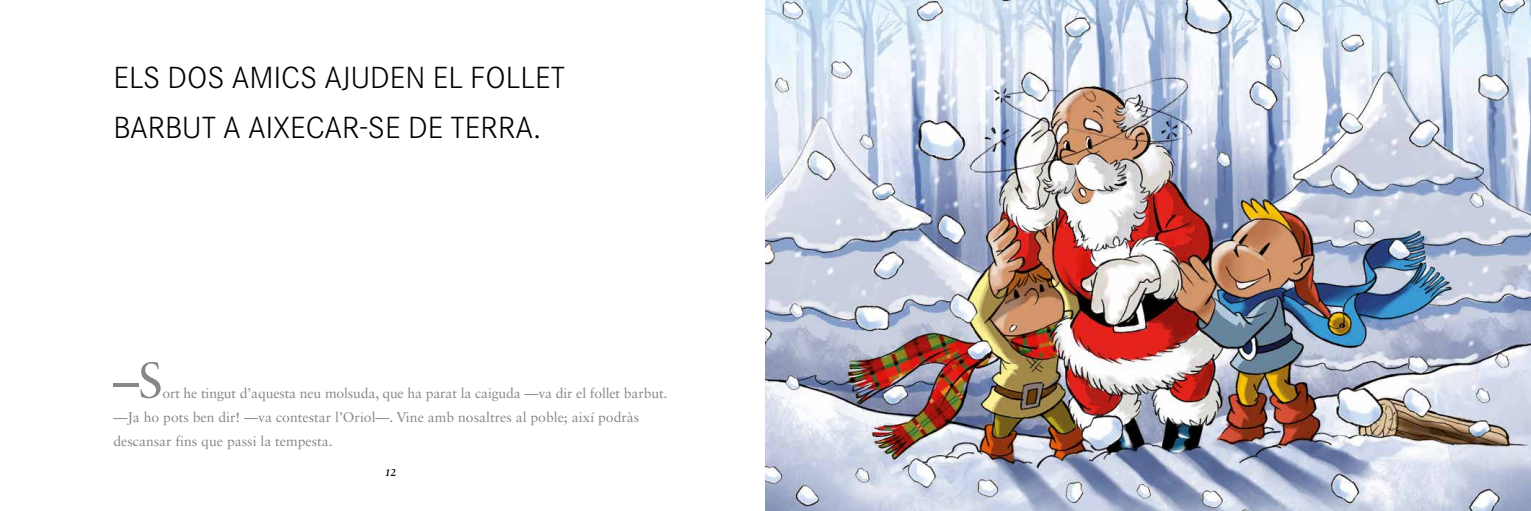
<style>
.page{position:relative;width:1531px;height:511px;background:#fff}
.page>*{position:absolute;margin:0;border:0;box-sizing:border-box;transform-origin:0 0}
.t1{font:50px "Sabon LT Std";color:#878786}
.t2{font:300 30px/50px "Corporate S";color:#000}
.t3{font:14px/24px "Sabon LT Std";color:#878786}
.t4{font:italic 700 10px "Sabon LT Std";color:#000}
</style>
<div class="page">
<img style="left:765px;top:0;width:766px;height:510px">
<h2 class="t2" style="left:114px;top:52px;width:453px">ELS DOS AMICS AJUDEN EL FOLLET<br>BARBUT A AIXECAR-SE DE TERRA.</h2>
<h1 class="t1" style="left:113px;top:350px;width:51px">–S</h1>
<p class="t3" style="left:113px;top:380px;width:555px;text-indent:49px">ort he tingut d’aquesta neu molsuda, que ha parat la caiguda —va dir el follet barbut. —Ja ho pots ben dir! —va contestar l’Oriol—. Vine amb nosaltres al poble; així podràs descansar fins que passi la tempesta.</p>
<p class="t4" style="left:385px;top:466px;width:13px">12</p>
</div>
